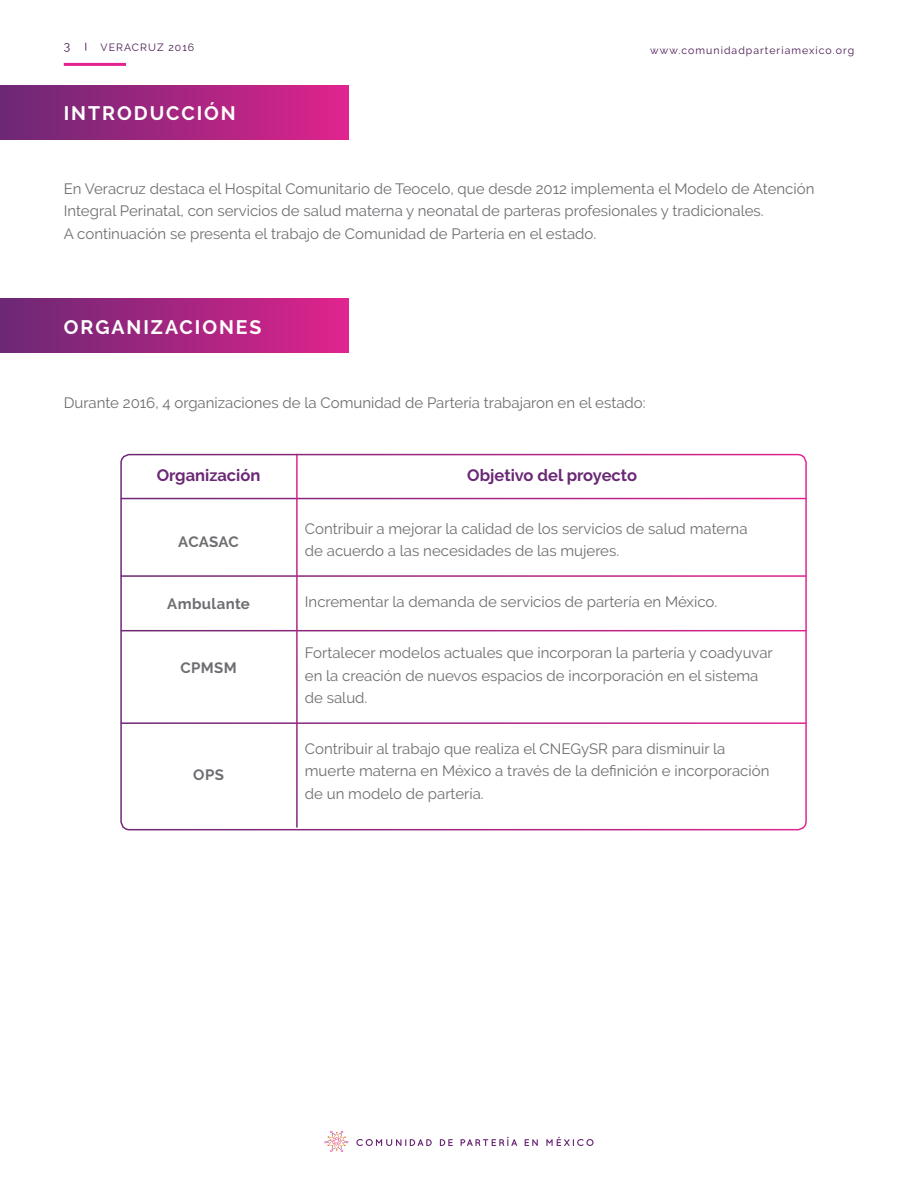
<style>
.page{position:relative;width:918px;height:1188px;background:#fff}
.page>*{position:absolute;margin:0;border:0;box-sizing:border-box;transform-origin:0 0}
.t1{font:700 19.5px "Raleway";letter-spacing:.1em;color:#fff}
.t2{font:700 16.5px "Raleway";color:#6a2875}
.t3{font:15px/22.5px "Raleway";color:#6d6e71}
.t4{font:700 15px "Raleway";letter-spacing:.025em;color:#6d6e71}
.t5{font:12px "Raleway";color:#491952}
.t6{font:10.5px "Raleway";letter-spacing:.1em;color:#491952}
</style>
<div class="page">
<svg style="left:324px;top:1131px;width:25px;height:21px"></svg>
<svg style="left:356px;top:1139px;width:76px;height:7px"></svg>
<svg style="left:440px;top:1139px;width:13px;height:7px"></svg>
<svg style="left:461px;top:1137px;width:56px;height:9px"></svg>
<svg style="left:525px;top:1139px;width:13px;height:7px"></svg>
<svg style="left:546px;top:1137px;width:48px;height:9px"></svg>
<hr style="left:64px;top:63px;width:62px;height:3px;background:#e32490">
<div style="left:0;top:299px;width:348px;height:54px;background:linear-gradient(to right,#6a2874,#de238c)"></div>
<div style="left:0;top:85px;width:348px;height:54px;background:linear-gradient(to right,#6a2874,#de238c)"></div>
<div style="left:120px;top:454px;width:687px;height:376px;border:2px solid #fff;border-radius:9px"></div>
<p class="t5" style="left:64px;top:39px;width:8px">3</p>
<p class="t6" style="left:101px;top:41px;width:95px">VERACRUZ 2016</p>
<h1 class="t1" style="left:64px;top:102px;width:174px">INTRODUCCIÓN</h1>
<p class="t6" style="left:650px;top:44px;width:206px">www.comunidadparteriamexico.org</p>
<p class="t3" style="left:64px;top:177px;width:752px">En Veracruz destaca el Hospital Comunitario de Teocelo, que desde 2012 implementa el Modelo de Atención<br>Integral Perinatal, con servicios de salud materna y neonatal de parteras profesionales y tradicionales.<br>A continuación se presenta el trabajo de Comunidad de Partería en el estado.</p>
<h1 class="t1" style="left:64px;top:316px;width:199px">ORGANIZACIONES</h1>
<p class="t3" style="left:64px;top:391px;width:583px">Durante 2016, 4 organizaciones de la Comunidad de Partería trabajaron en el estado:</p>
<p class="t2" style="left:157px;top:465px;width:105px">Organización</p>
<p class="t4" style="left:178px;top:533px;width:62px">ACASAC</p>
<p class="t4" style="left:167px;top:595px;width:84px">Ambulante</p>
<p class="t4" style="left:180px;top:659px;width:58px">CPMSM</p>
<p class="t4" style="left:193px;top:766px;width:32px">OPS</p>
<p class="t2" style="left:467px;top:465px;width:171px">Objetivo del proyecto</p>
<p class="t3" style="left:305px;top:517px;width:444px">Contribuir a mejorar la calidad de los servicios de salud materna de acuerdo a las necesidades de las mujeres.</p>
<p class="t3" style="left:305px;top:590px;width:414px">Incrementar la demanda de servicios de partería en México.</p>
<p class="t3" style="left:305px;top:642px;width:469px">Fortalecer modelos actuales que incorporan la partería y coadyuvar en la creación de nuevos espacios de incorporación en el sistema de salud.</p>
<p class="t3" style="left:305px;top:737px;width:466px">Contribuir al trabajo que realiza el CNEGySR para disminuir la muerte materna en México a través de la definición e incorporación de un modelo de partería.</p>
</div>
